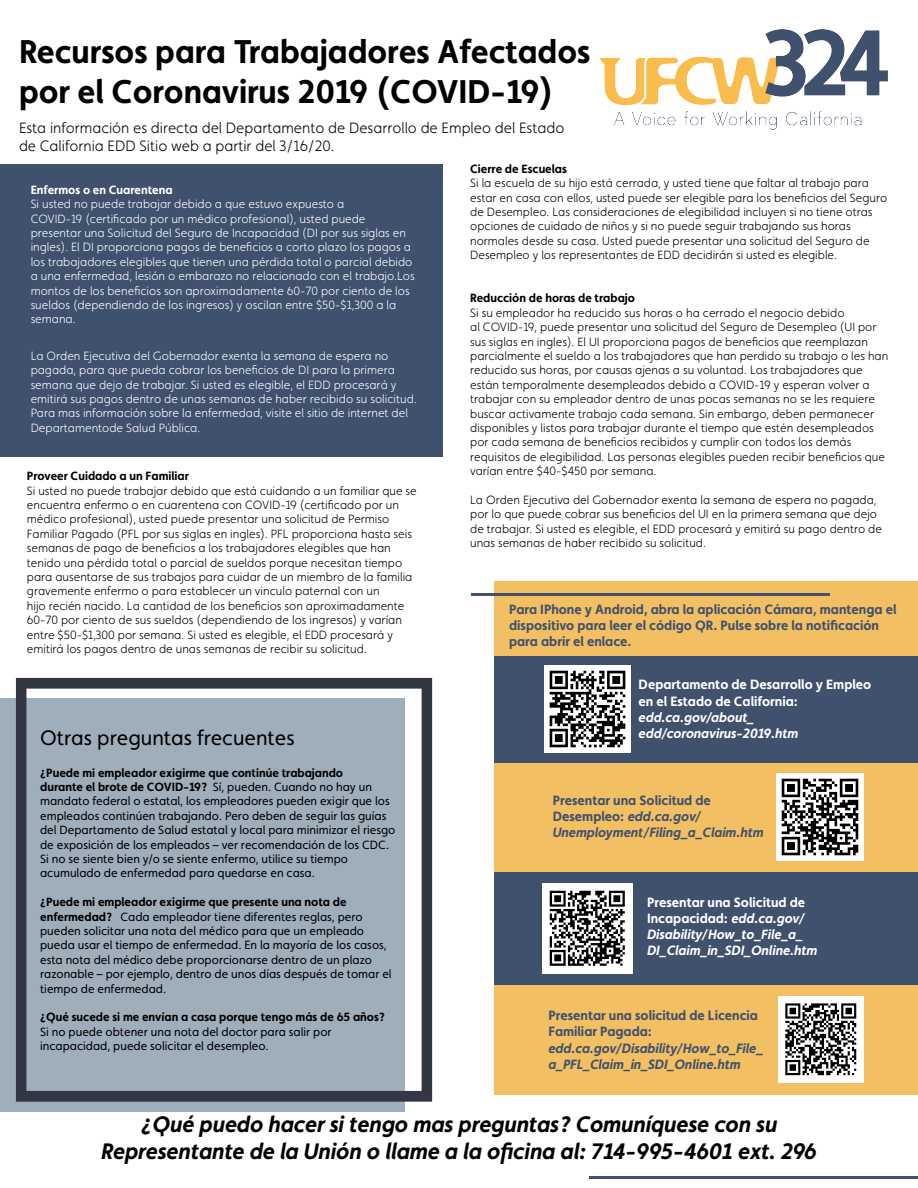
<style>
.page{position:relative;width:918px;height:1188px;background:#fff}
.page>*{position:absolute;margin:0;border:0;box-sizing:border-box;transform-origin:0 0}
.t1{font:700 33px/39.6px "Faricy New";color:#000}
.t2{font:italic 700 22.5px/27px "Faricy New";color:#000;text-align:center}
.t3{font:21px "Faricy New";color:#000}
.t4{font:300 15px/18px "Faricy New";color:#000}
.t5{font:700 13.5px/16.2px "Faricy New";color:#40516e}
.t6{font:italic 700 13.5px/16.2px "Faricy New";color:#fff}
.t7{font:italic 700 13.5px/16.2px "Faricy New";color:#40516e}
.t8{font:700 13.5px/16.2px "Faricy New";color:#fff}
.t9{font:300 12px/14.4px "Faricy New";color:#000}
.t10{font:12px/14.4px "Faricy New";color:#000}
.t11{font:300 12px/14.4px "Faricy New";color:#fff}
.t12{font:700 12px "Faricy New";color:#000}
.t13{font:700 12px "Faricy New";color:#fff}
.s1{font-weight:700}
.s2{font-style:normal}
</style>
<div class="page">
<div style="left:494px;top:762px;width:424px;height:124px;background:#f2bf62"></div>
<div style="left:0;top:698px;width:405px;height:413px;background:#9faebb"></div>
<svg style="left:16px;top:678px;width:416px;height:424px"></svg>
<div style="left:494px;top:873px;width:424px;height:120px;background:#40516e"></div>
<div style="left:494px;top:985px;width:424px;height:109px;background:#f2bf62"></div>
<div style="left:494px;top:655px;width:424px;height:108px;background:#40516e"></div>
<div style="left:0;top:164px;width:442px;height:292px;background:#40516e"></div>
<div style="left:494px;top:581px;width:424px;height:74px;background:#f2bf62"></div>
<hr style="left:471px;top:593px;width:359px;height:3px;background:#42506b">
<img style="left:600px;top:29px;width:288px;height:100px">
<hr style="left:589px;top:1176px;width:329px;height:3px;background:#42506b">
<img style="left:778px;top:997px;width:86px;height:85px">
<img style="left:544px;top:666px;width:86px;height:86px">
<img style="left:776px;top:773px;width:88px;height:88px">
<img style="left:542px;top:884px;width:90px;height:90px">
<h1 class="t1" style="left:19px;top:31px;width:573px">Recursos para Trabajadores Afectados por el Coronavirus 2019 (COVID-19)</h1>
<p class="t4" style="left:19px;top:119px;width:547px">Esta información es directa del Departamento de Desarrollo de Empleo del Estado de California EDD Sitio web a partir del 3/16/20.</p>
<p class="t13" style="left:31px;top:182px;width:144px">Enfermos o en Cuarentena</p>
<p class="t11" style="left:31px;top:197px;width:386px">Si usted no puede trabajar debido a que estuvo expuesto a<br>COVID-19 (certificado por un médico profesional), usted puede presentar una Solicitud del Seguro de Incapacidad (DI por sus siglas en ingles). El DI proporciona pagos de beneficios a corto plazo los pagos a los trabajadores elegibles que tienen una pérdida total o parcial debido a una enfermedad, lesión o embarazo no relacionado con el trabajo.Los montos de los beneficios son aproximadamente 60-70 por ciento de los sueldos (dependiendo de los ingresos) y oscilan entre $50-$1,300 a la semana.</p>
<p class="t11" style="left:31px;top:348px;width:388px">La Orden Ejecutiva del Gobernador exenta la semana de espera no pagada, para que pueda cobrar los beneficios de DI para la primera semana que dejo de trabajar. Si usted es elegible, el EDD procesará y emitirá sus pagos dentro de unas semanas de haber recibido su solicitud.<br>Para mas información sobre la enfermedad, visite el sitio de internet del Departamentode Salud Pública.</p>
<p class="t12" style="left:470px;top:161px;width:98px">Cierre de Escuelas</p>
<p class="t9" style="left:470px;top:176px;width:419px">Si la escuela de su hijo está cerrada, y usted tiene que faltar al trabajo para estar en casa con ellos, usted puede ser elegible para los beneficios del Seguro de Desempleo. Las consideraciones de elegibilidad incluyen si no tiene otras opciones de cuidado de niños y si no puede seguir trabajando sus horas normales desde su casa. Usted puede presentar una solicitud del Seguro de Desempleo y los representantes de EDD decidirán si usted es elegible.</p>
<p class="t12" style="left:470px;top:291px;width:166px">Reducción de horas de trabajo</p>
<p class="t9" style="left:470px;top:305px;width:420px">Si su empleador ha reducido sus horas o ha cerrado el negocio debido<br>al COVID-19, puede presentar una solicitud del Seguro de Desempleo (UI por sus siglas en ingles). El UI proporciona pagos de beneficios que reemplazan parcialmente el sueldo a los trabajadores que han perdido su trabajo o les han reducido sus horas, por causas ajenas a su voluntad. Los trabajadores que están temporalmente desempleados debido a COVID-19 y esperan volver a trabajar con su empleador dentro de unas pocas semanas no se les requiere buscar activamente trabajo cada semana. Sin embargo, deben permanecer disponibles y listos para trabajar durante el tiempo que estén desempleados por cada semana de beneficios recibidos y cumplir con todos los demás requisitos de elegibilidad. Las personas elegibles pueden recibir beneficios que varían entre $40-$450 por semana.</p>
<p class="t9" style="left:470px;top:493px;width:413px">La Orden Ejecutiva del Gobernador exenta la semana de espera no pagada, por lo que puede cobrar sus beneficios del UI en la primera semana que dejo de trabajar. Si usted es elegible, el EDD procesará y emitirá su pago dentro de unas semanas de haber recibido su solicitud.</p>
<p class="t12" style="left:27px;top:469px;width:163px">Proveer Cuidado a un Familiar</p>
<p class="t9" style="left:27px;top:483px;width:391px">Si usted no puede trabajar debido que está cuidando a un familiar que se encuentra enfermo o en cuarentena con COVID-19 (certificado por un médico profesional), usted puede presentar una solicitud de Permiso Familiar Pagado (PFL por sus siglas en ingles). PFL proporciona hasta seis semanas de pago de beneficios a los trabajadores elegibles que han tenido una pérdida total o parcial de sueldos porque necesitan tiempo para ausentarse de sus trabajos para cuidar de un miembro de la familia gravemente enfermo o para establecer un vinculo paternal con un<br>hijo recién nacido. La cantidad de los beneficios son aproximadamente 60-70 por ciento de sus sueldos (dependiendo de los ingresos) y varían entre $50-$1,300 por semana. Si usted es elegible, el EDD procesará y emitirá los pagos dentro de unas semanas de recibir su solicitud.</p>
<p class="t5" style="left:509px;top:601px;width:389px">Para IPhone y Android, abra la aplicación Cámara, mantenga el dispositivo para leer el código QR. Pulse sobre la notificación para abrir el enlace.</p>
<h3 class="t3" style="left:40px;top:726px;width:256px">Otras preguntas frecuentes</h3>
<p class="t10" style="left:40px;top:765px;width:357px"><span class="s1">¿Puede mi empleador exigirme que continúe trabajando<br>durante el brote de COVID-19?</span> Sí, pueden. Cuando no hay un mandato federal o estatal, los empleadores pueden exigir que los empleados continúen trabajando. Pero deben de seguir las guías del Departamento de Salud estatal y local para minimizar el riesgo de exposición de los empleados – ver recomendación de los CDC.<br>Si no se siente bien y/o se siente enfermo, utilice su tiempo acumulado de enfermedad para quedarse en casa.</p>
<p class="t10" style="left:40px;top:895px;width:353px"><span class="s1">¿Puede mi empleador exigirme que presente una nota de enfermedad?</span> Cada empleador tiene diferentes reglas, pero pueden solicitar una nota del médico para que un empleado pueda usar el tiempo de enfermedad. En la mayoría de los casos, esta nota del médico debe proporcionarse dentro de un plazo razonable – por ejemplo, dentro de unos días después de tomar el tiempo de enfermedad.</p>
<p class="t12" style="left:40px;top:1010px;width:346px">¿Qué sucede si me envían a casa porque tengo más de 65 años?</p>
<p class="t10" style="left:40px;top:1024px;width:293px">Si no puede obtener una nota del doctor para salir por incapacidad, puede solicitar el desempleo.</p>
<p class="t8" style="left:639px;top:677px;width:234px">Departamento de Desarrollo y Empleo en el Estado de California:</p>
<p class="t6" style="left:639px;top:709px;width:161px">edd.ca.gov/about_ edd/coronavirus-2019.htm</p>
<p class="t7" style="left:553px;top:792px;width:212px"><span class="s2">Presentar una Solicitud de<br>Desempleo:</span> edd.ca.gov/<br>Unemployment/Filing_a_Claim.htm</p>
<p class="t6" style="left:647px;top:894px;width:172px"><span class="s2">Presentar una Solicitud de<br>Incapacidad:</span> edd.ca.gov/<br>Disability/How_to_File_a_<br>DI_Claim_in_SDI_Online.htm</p>
<p class="t5" style="left:548px;top:1007px;width:211px">Presentar una solicitud de Licencia<br>Familiar Pagada:</p>
<p class="t7" style="left:548px;top:1040px;width:216px">edd.ca.gov/Disability/How_to_File_ a_PFL_Claim_in_SDI_Online.htm</p>
<h2 class="t2" style="left:101px;top:1111px;width:717px">¿Qué puedo hacer si tengo mas preguntas? Comuníquese con su<br>Representante de la Unión o llame a la oficina al: 714-995-4601 ext. 296</h2>
</div>
